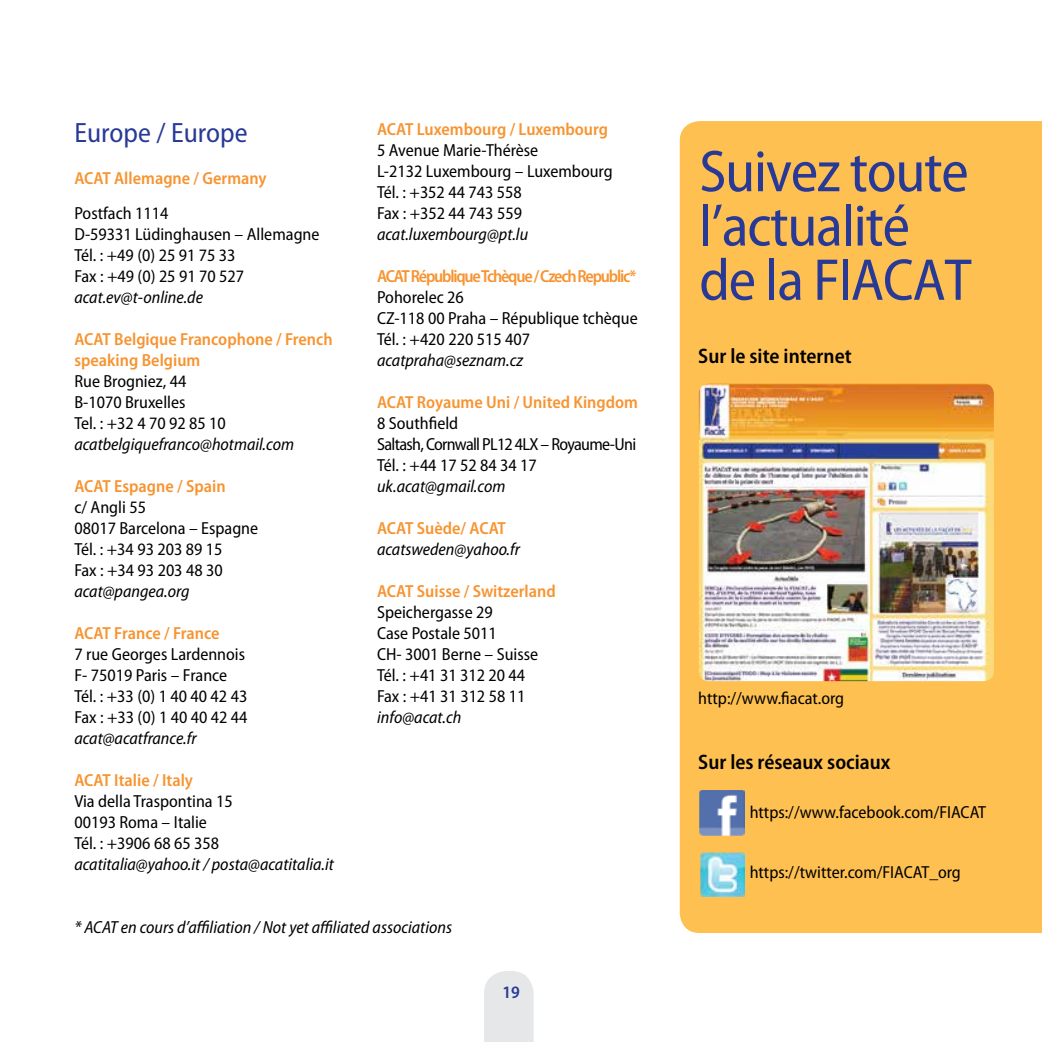
<style>
.page{position:relative;width:1042px;height:1042px;background:#fff}
.page>*{position:absolute;margin:0;border:0;box-sizing:border-box;transform-origin:0 0}
.t1{font:semi-condensed 59.5px/54.2px "Myriad Pro";letter-spacing:-.02em;color:#283a95}
.t2{font:semi-condensed 28px "Myriad Pro";color:#283a95}
.t3{font:600 semi-condensed 21px "Myriad Pro";color:#000}
.t4{font:semi-condensed 17.5px/21px "Myriad Pro";color:#000}
.t5{font:italic semi-condensed 17.5px "Myriad Pro";color:#000}
.t6{font:600 semi-condensed 17.5px/21px "Myriad Pro";color:#f79431}
.t7{font:semi-condensed 17.5px/21px "Myriad Pro";letter-spacing:-.04em;color:#000}
.t8{font:600 semi-condensed 17.5px "Myriad Pro";letter-spacing:-.07em;color:#f79431}
.t9{font:600 semi-condensed 17.5px "Myriad Pro";color:#283a95}
</style>
<div class="page">
<div style="left:484px;top:971px;width:50px;height:71px;background:#e6e7e8"></div>
<div style="left:680px;top:121px;width:362px;height:812px;background:#fec050"></div>
<img style="left:700px;top:790px;width:44px;height:45px">
<img style="left:700px;top:853px;width:45px;height:44px">
<img style="left:699px;top:384px;width:295px;height:297px">
<h2 class="t2" style="left:74px;top:117px;width:175px">Europe / Europe</h2>
<p class="t6" style="left:74px;top:168px;width:194px">ACAT Allemagne / Germany</p>
<p class="t4" style="left:74px;top:203px;width:247px">Postfach 1114<br>D-59331 Lüdinghausen – Allemagne<br>Tél. : +49 (0) 25 91 75 33<br>Fax : +49 (0) 25 91 70 527</p>
<p class="t5" style="left:74px;top:288px;width:130px">acat.ev@t-online.de</p>
<p class="t6" style="left:74px;top:329px;width:260px">ACAT Belgique Francophone / French speaking Belgium</p>
<p class="t4" style="left:74px;top:371px;width:153px">Rue Brogniez, 44<br>B-1070 Bruxelles<br>Tel. : +32 4 70 92 85 10</p>
<p class="t5" style="left:74px;top:435px;width:221px">acatbelgiquefranco@hotmail.com</p>
<p class="t6" style="left:74px;top:476px;width:153px">ACAT Espagne / Spain</p>
<p class="t4" style="left:74px;top:497px;width:185px">c/ Angli 55<br>08017 Barcelona – Espagne<br>Tél. : +34 93 203 89 15<br>Fax : +34 93 203 48 30</p>
<p class="t5" style="left:74px;top:582px;width:117px">acat@pangea.org</p>
<p class="t6" style="left:74px;top:623px;width:147px">ACAT France / France</p>
<p class="t4" style="left:74px;top:644px;width:175px">7 rue Georges Lardennois<br>F- 75019 Paris – France<br>Tél. : +33 (0) 1 40 40 42 43<br>Fax : +33 (0) 1 40 40 42 44</p>
<p class="t5" style="left:74px;top:729px;width:124px">acat@acatfrance.fr</p>
<p class="t6" style="left:74px;top:770px;width:120px">ACAT Italie / Italy</p>
<p class="t4" style="left:74px;top:791px;width:160px">Via della Traspontina 15<br>00193 Roma – Italie<br>Tél. : +3906 68 65 358</p>
<p class="t5" style="left:74px;top:855px;width:261px">acatitalia@yahoo.it / posta@acatitalia.it</p>
<p class="t6" style="left:377px;top:119px;width:232px">ACAT Luxembourg / Luxembourg</p>
<p class="t4" style="left:377px;top:140px;width:237px">5 Avenue Marie-Thérèse<br>L-2132 Luxembourg – Luxembourg<br>Tél. : +352 44 743 558<br>Fax : +352 44 743 559</p>
<p class="t5" style="left:377px;top:225px;width:153px">acat.luxembourg@pt.lu</p>
<p class="t8" style="left:377px;top:266px;width:261px">ACAT République Tchèque / Czech Republic*</p>
<p class="t4" style="left:377px;top:287px;width:262px">Pohorelec 26<br>CZ-118 00 Praha – République tchèque<br>Tél. : +420 220 515 407</p>
<p class="t5" style="left:377px;top:351px;width:147px">acatpraha@seznam.cz</p>
<p class="t6" style="left:377px;top:392px;width:262px">ACAT Royaume Uni / United Kingdom</p>
<p class="t7" style="left:377px;top:413px;width:261px">8 Southfield<br>Saltash, Cornwall PL12 4LX – Royaume-Uni<br>Tél. : +44 17 52 84 34 17</p>
<p class="t5" style="left:377px;top:477px;width:130px">uk.acat@gmail.com</p>
<p class="t6" style="left:377px;top:518px;width:130px">ACAT Suède/ ACAT</p>
<p class="t5" style="left:377px;top:540px;width:144px">acatsweden@yahoo.fr</p>
<p class="t6" style="left:377px;top:581px;width:180px">ACAT Suisse / Switzerland</p>
<p class="t4" style="left:377px;top:602px;width:163px">Speichergasse 29<br>Case Postale 5011<br>CH- 3001 Berne – Suisse<br>Tél. : +41 31 312 20 44<br>Fax : +41 31 312 58 11</p>
<p class="t5" style="left:377px;top:708px;width:86px">info@acat.ch</p>
<p class="t5" style="left:74px;top:918px;width:379px">* ACAT en cours d’affiliation / Not yet affiliated associations</p>
<p class="t9" style="left:502px;top:982px;width:19px">19</p>
<h1 class="t1" style="left:699px;top:145px;width:274px">Suivez toute l’actualité de la FIACAT</h1>
<p class="t3" style="left:698px;top:344px;width:155px">Sur le site internet</p>
<p class="t4" style="left:698px;top:688px;width:147px">http://www.fiacat.org</p>
<p class="t3" style="left:698px;top:750px;width:194px">Sur les réseaux sociaux</p>
<p class="t4" style="left:750px;top:802px;width:238px">https://www.facebook.com/FIACAT</p>
<p class="t4" style="left:750px;top:862px;width:213px">https://twitter.com/FIACAT_org</p>
</div>
